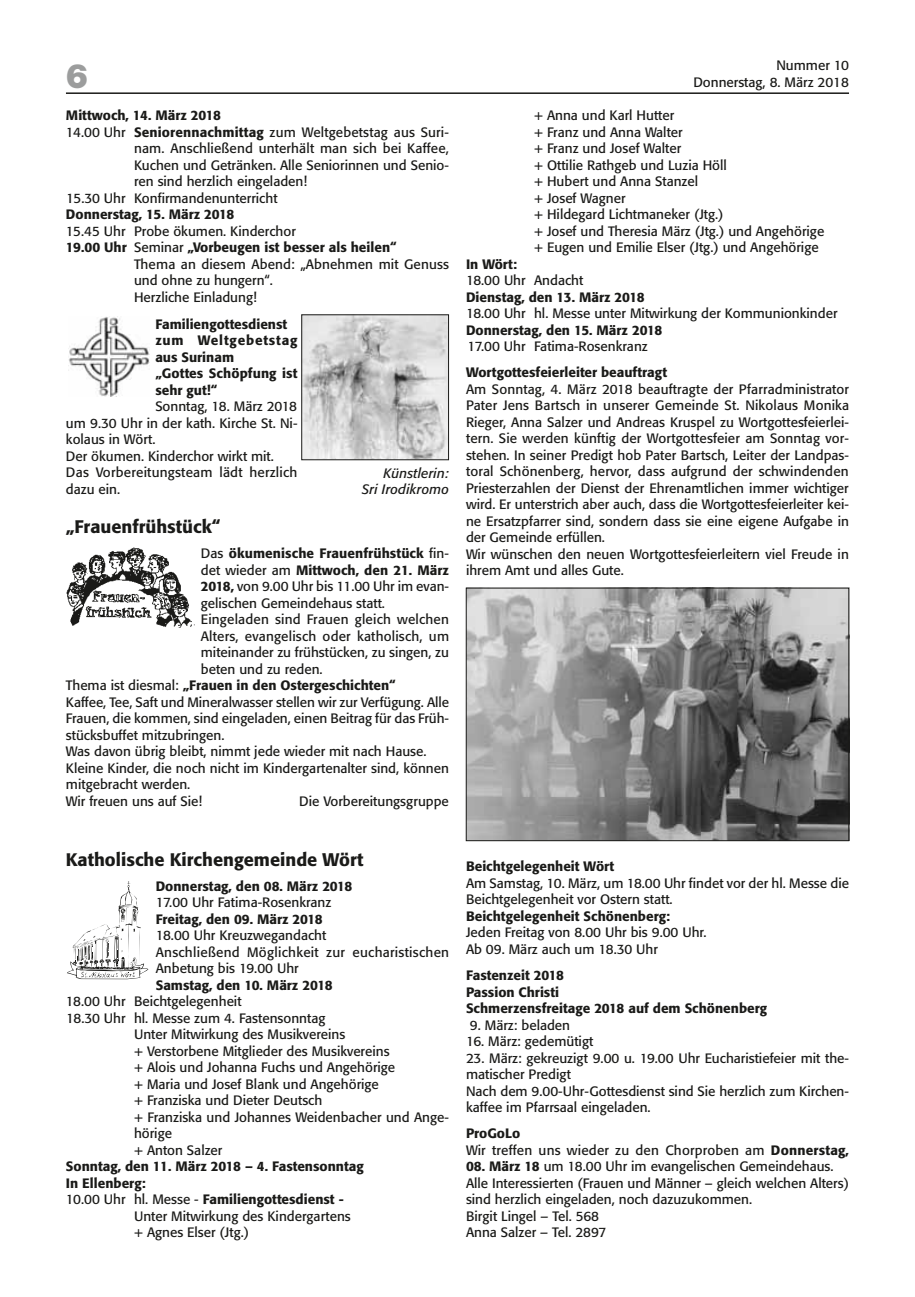
<style>
.page{position:relative;width:915px;height:1297px;background:#fff}
.page>*{position:absolute;margin:0;border:0;box-sizing:border-box;transform-origin:0 0}
.t1{font:900 36px "Nimbus Sans Novus T";color:#9c9d9d}
.t2{font:500 18px "Formata";color:#1a1a18}
.t3{font:13.5px/16.5px "Formata";color:#1a1a18}
.t4{font:500 13.5px/16.5px "Formata";color:#1a1a18}
.t5{font:13.5px/16.5px "Formata";letter-spacing:.02em;color:#1a1a18}
.t6{font:italic 13.5px/16.5px "Formata";letter-spacing:.01em;color:#1a1a18;text-align:right}
.s1{font-weight:500}
.s2{font-weight:400}
</style>
<div class="page">
<hr style="left:66px;top:92px;width:782px;height:2px;background:#1a1a18">
<img style="left:69px;top:317px;width:81px;height:79px">
<img style="left:303px;top:317px;width:143px;height:141px">
<div style="left:301px;top:315px;width:147px;height:145px;border:1px solid #1a1a18"></div>
<svg style="left:81px;top:979px;width:48px;height:1px"></svg>
<svg style="left:67px;top:881px;width:81px;height:98px"></svg>
<img style="left:66px;top:547px;width:129px;height:81px">
<img style="left:468px;top:590px;width:378px;height:249px">
<div style="left:466px;top:588px;width:382px;height:253px;border:1px solid #1a1a18"></div>
<h1 class="t1" style="left:66px;top:55px;width:24px">6</h1>
<p class="t3" style="left:693px;top:57px;width:157px;text-align:right">Nummer 10<br>Donnerstag, 8. März 2018</p>
<p class="t4" style="left:66px;top:107px;width:156px">Mittwoch, 14. März 2018</p>
<p class="t3" style="left:66px;top:124px;width:384px">14.00 Uhr <span class="s1">Seniorennachmittag</span> zum Weltgebetstag aus Suri-</p>
<p class="t3" style="left:134px;top:140px;width:316px">nam. Anschließend unterhält man sich bei Kaffee,</p>
<p class="t3" style="left:134px;top:157px;width:316px">Kuchen und Getränken. Alle Seniorinnen und Senio-</p>
<p class="t3" style="left:134px;top:173px;width:174px">ren sind herzlich eingeladen!</p>
<p class="t3" style="left:66px;top:190px;width:213px">15.30 Uhr Konfirmandenunterricht</p>
<p class="t4" style="left:66px;top:206px;width:170px">Donnerstag, 15. März 2018</p>
<p class="t3" style="left:66px;top:223px;width:231px">15.45 Uhr Probe ökumen. Kinderchor</p>
<p class="t4" style="left:66px;top:239px;width:332px">19.00 Uhr <span class="s2">Seminar</span> „Vorbeugen ist besser als heilen“</p>
<p class="t3" style="left:134px;top:256px;width:316px">Thema an diesem Abend: „Abnehmen mit Genuss</p>
<p class="t3" style="left:134px;top:272px;width:140px">und ohne zu hungern“.</p>
<p class="t3" style="left:134px;top:289px;width:124px">Herzliche Einladung!</p>
<p class="t4" style="left:155px;top:316px;width:133px">Familiengottesdienst</p>
<p class="t3" style="left:534px;top:107px;width:291px">+ Anna und Karl Hutter<br>+ Franz und Anna Walter<br>+ Franz und Josef Walter<br>+ Ottilie Rathgeb und Luzia Höll<br>+ Hubert und Anna Stanzel<br>+ Josef Wagner<br>+ Hildegard Lichtmaneker (Jtg.)<br>+ Josef und Theresia März (Jtg.) und Angehörige + Eugen und Emilie Elser (Jtg.) und Angehörige</p>
<p class="t4" style="left:466px;top:256px;width:52px">In Wört:</p>
<p class="t3" style="left:466px;top:272px;width:119px">18.00 Uhr Andacht</p>
<p class="t4" style="left:466px;top:289px;width:180px">Dienstag, den 13. März 2018</p>
<p class="t3" style="left:466px;top:305px;width:373px">18.00 Uhr hl. Messe unter Mitwirkung der Kommunionkinder</p>
<p class="t4" style="left:466px;top:322px;width:198px">Donnerstag, den 15. März 2018</p>
<p class="t3" style="left:467px;top:338px;width:182px">17.00 Uhr Fatima-Rosenkranz</p>
<p class="t4" style="left:466px;top:364px;width:203px">Wortgottesfeierleiter beauftragt</p>
<p class="t3" style="left:466px;top:381px;width:384px">Am Sonntag, 4. März 2018 beauftragte der Pfarradministrator Pater Jens Bartsch in unserer Gemeinde St. Nikolaus Monika Rieger, Anna Salzer und Andreas Kruspel zu Wortgottesfeierlei&shy;tern. Sie werden künftig der Wortgottesfeier am Sonntag vor&shy;stehen. In seiner Predigt hob Pater Bartsch, Leiter der Landpas&shy;toral Schönenberg, hervor, dass aufgrund der schwindenden Priesterzahlen der Dienst der Ehrenamtlichen immer wichtiger wird. Er unterstrich aber auch, dass die Wortgottesfeierleiter kei&shy;ne Ersatzpfarrer sind, sondern dass sie eine eigene Aufgabe in der Gemeinde erfüllen.<br>Wir wünschen den neuen Wortgottesfeierleitern viel Freude in ihrem Amt und alles Gute.</p>
<p class="t4" style="left:155px;top:332px;width:144px">zum Weltgebetstag aus Surinam<br>„Gottes Schöpfung ist sehr gut!“</p>
<p class="t3" style="left:66px;top:398px;width:233px;text-indent:89px">Sonntag, 18. März 2018 um 9.30 Uhr in der kath. Kirche St. Ni&shy;kolaus in Wört.<br>Der ökumen. Kinderchor wirkt mit.<br>Das Vorbereitungsteam lädt herzlich dazu ein.</p>
<h2 class="t2" style="left:66px;top:516px;width:156px">„Frauenfrühstück“</h2>
<p class="t4" style="left:201px;top:545px;width:249px"><span class="s2">Das</span> ökumenische Frauenfrühstück <span class="s2">fin-</span></p>
<p class="t4" style="left:201px;top:561px;width:249px"><span class="s2">det wieder am</span> Mittwoch, den 21. März</p>
<p class="t3" style="left:201px;top:578px;width:249px"><span class="s1">2018,</span> von 9.00 Uhr bis 11.00 Uhr im evan-</p>
<p class="t3" style="left:201px;top:594px;width:185px">gelischen Gemeindehaus statt.</p>
<p class="t3" style="left:201px;top:611px;width:249px">Eingeladen sind Frauen gleich welchen</p>
<p class="t3" style="left:201px;top:627px;width:250px">Alters, evangelisch oder katholisch, um</p>
<p class="t3" style="left:201px;top:644px;width:249px">miteinander zu frühstücken, zu singen, zu</p>
<p class="t3" style="left:201px;top:660px;width:123px">beten und zu reden.</p>
<p class="t4" style="left:66px;top:677px;width:331px"><span class="s2">Thema ist diesmal:</span> „Frauen in den Ostergeschichten“</p>
<p class="t3" style="left:66px;top:693px;width:384px">Kaffee, Tee, Saft und Mineralwasser stellen wir zur Verfügung. Alle</p>
<p class="t3" style="left:66px;top:710px;width:384px">Frauen, die kommen, sind eingeladen, einen Beitrag für das Früh-</p>
<p class="t3" style="left:66px;top:726px;width:160px">stücksbuffet mitzubringen.</p>
<p class="t3" style="left:66px;top:743px;width:362px">Was davon übrig bleibt, nimmt jede wieder mit nach Hause.</p>
<p class="t3" style="left:66px;top:759px;width:384px">Kleine Kinder, die noch nicht im Kindergartenalter sind, können</p>
<p class="t3" style="left:66px;top:776px;width:126px">mitgebracht werden.</p>
<p class="t3" style="left:66px;top:792px;width:138px">Wir freuen uns auf Sie!</p>
<p class="t3" style="left:299px;top:792px;width:151px">Die Vorbereitungsgruppe</p>
<p class="t6" style="left:362px;top:465px;width:88px">Künstlerin:<br>Sri Irodikromo</p>
<h2 class="t2" style="left:66px;top:848px;width:299px">Katholische Kirchengemeinde Wört</h2>
<p class="t4" style="left:156px;top:878px;width:198px">Donnerstag, den 08. März 2018</p>
<p class="t3" style="left:156px;top:894px;width:177px">17.00 Uhr Fatima-Rosenkranz</p>
<p class="t4" style="left:156px;top:911px;width:168px">Freitag, den 09. März 2018</p>
<p class="t5" style="left:156px;top:927px;width:295px">18.00 Uhr Kreuzwegandacht<br>Anschließend Möglichkeit zur eucharistischen<br>Anbetung bis 19.00 Uhr</p>
<p class="t4" style="left:156px;top:977px;width:178px">Samstag, den 10. März 2018</p>
<p class="t3" style="left:66px;top:993px;width:177px">18.00 Uhr Beichtgelegenheit</p>
<p class="t3" style="left:66px;top:1010px;width:261px">18.30 Uhr hl. Messe zum 4. Fastensonntag</p>
<p class="t3" style="left:134px;top:1026px;width:213px">Unter Mitwirkung des Musikvereins</p>
<p class="t3" style="left:134px;top:1043px;width:257px">+ Verstorbene Mitglieder des Musikvereins</p>
<p class="t3" style="left:134px;top:1059px;width:262px">+ Alois und Johanna Fuchs und Angehörige</p>
<p class="t3" style="left:134px;top:1076px;width:246px">+ Maria und Josef Blank und Angehörige</p>
<p class="t3" style="left:134px;top:1092px;width:190px">+ Franziska und Dieter Deutsch</p>
<p class="t3" style="left:134px;top:1109px;width:316px">+ Franziska und Johannes Weidenbacher und Ange-</p>
<p class="t3" style="left:134px;top:1125px;width:39px">hörige</p>
<p class="t3" style="left:134px;top:1142px;width:90px">+ Anton Salzer</p>
<p class="t4" style="left:66px;top:1158px;width:299px">Sonntag, den 11. März 2018 – 4. Fastensonntag</p>
<p class="t4" style="left:66px;top:1175px;width:81px">In Ellenberg:</p>
<p class="t4" style="left:66px;top:1191px;width:279px"><span class="s2">10.00 Uhr hl. Messe -</span> Familiengottesdienst -</p>
<p class="t3" style="left:134px;top:1208px;width:218px">Unter Mitwirkung des Kindergartens</p>
<p class="t3" style="left:134px;top:1224px;width:117px">+ Agnes Elser (Jtg.)</p>
<p class="t4" style="left:466px;top:858px;width:150px">Beichtgelegenheit Wört</p>
<p class="t3" style="left:466px;top:875px;width:384px">Am Samstag, 10. März, um 18.00 Uhr findet vor der hl. Messe die<br>Beichtgelegenheit vor Ostern statt.</p>
<p class="t4" style="left:466px;top:908px;width:205px">Beichtgelegenheit Schönenberg:</p>
<p class="t3" style="left:466px;top:924px;width:242px">Jeden Freitag von 8.00 Uhr bis 9.00 Uhr.<br>Ab 09. März auch um 18.30 Uhr</p>
<p class="t4" style="left:466px;top:967px;width:302px">Fastenzeit 2018<br>Passion Christi<br>Schmerzensfreitage 2018 auf dem Schönenberg</p>
<p class="t3" style="left:470px;top:1016px;width:102px">9. März: beladen</p>
<p class="t3" style="left:466px;top:1033px;width:129px">16. März: gedemütigt</p>
<p class="t3" style="left:466px;top:1049px;width:384px">23. März: gekreuzigt 9.00 u. 19.00 Uhr Eucharistiefeier mit the&shy;matischer Predigt<br>Nach dem 9.00-Uhr-Gottesdienst sind Sie herzlich zum Kirchen&shy;kaffee im Pfarrsaal eingeladen.</p>
<p class="t3" style="left:466px;top:1125px;width:384px"><span class="s1">ProGoLo<br></span>Wir treffen uns wieder zu den Chorproben am <span class="s1">Donnerstag,</span></p>
<p class="t3" style="left:466px;top:1158px;width:384px"><span class="s1">08. März 18</span> um 18.00 Uhr im evangelischen Gemeindehaus.<br>Alle Interessierten (Frauen und Männer – gleich welchen Alters) sind herzlich eingeladen, noch dazuzukommen.<br>Birgit Lingel – Tel. 568<br>Anna Salzer – Tel. 2897</p>
</div>
